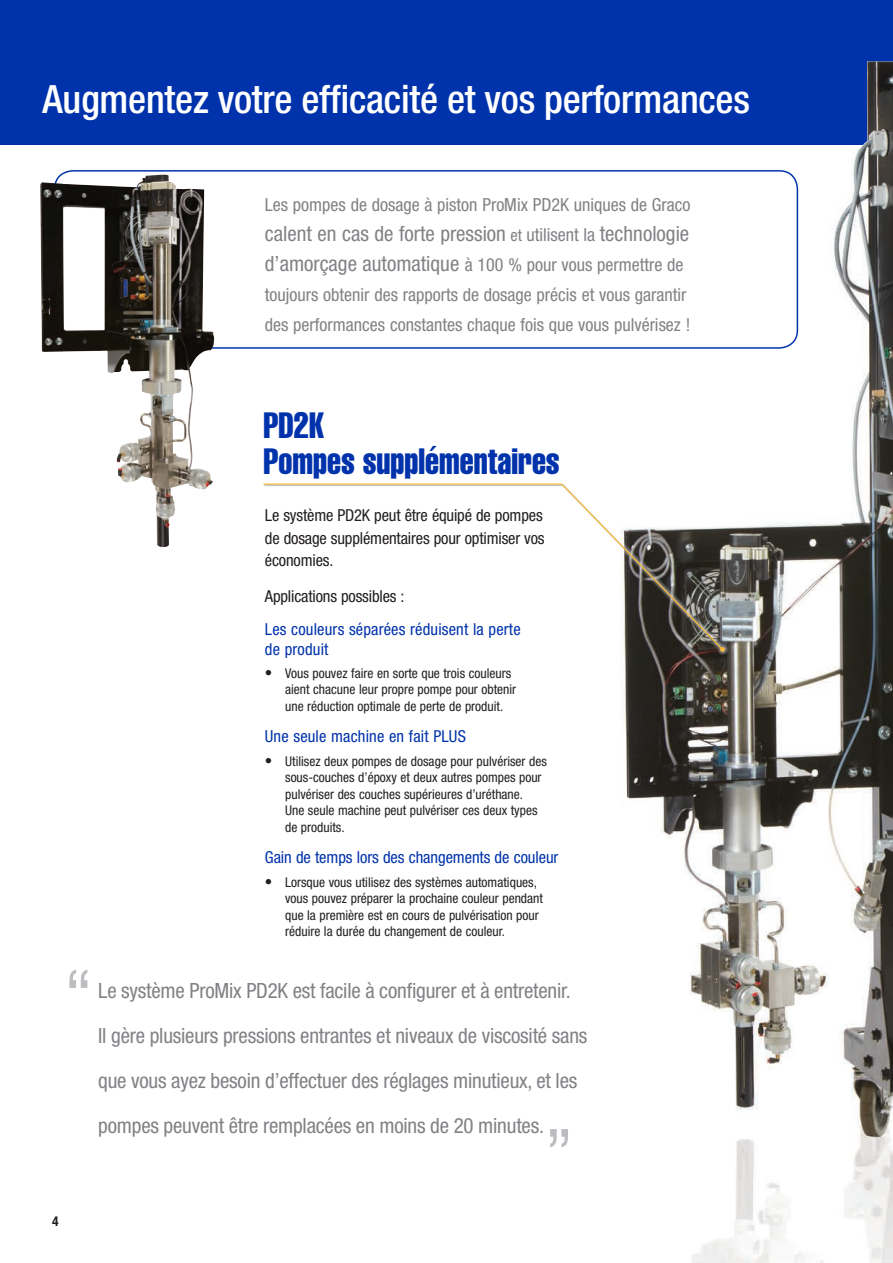
<style>
.page{position:relative;width:893px;height:1263px;background:#fff}
.page>*{position:absolute;margin:0;border:0;box-sizing:border-box;transform-origin:0 0}
.t1{font:condensed 72px "Helvetica Neue LT Std";color:#bcbdc0}
.t2{font:500 condensed 39px "Helvetica Neue LT Std";letter-spacing:-.005em;color:#fff}
.t3{font:36px/36px "Helvetica LT Std Comp";color:#0033ab;scale:.91 1}
.t4{font:condensed 21px/45px "Helvetica Neue LT Std";letter-spacing:-.01em;color:#808285}
.t5{font:condensed 18px/30px "Helvetica Neue LT Std";color:#808285}
.t6{font:condensed 16.5px/19.5px "Helvetica Neue LT Std";letter-spacing:.01em;color:#0033ab}
.t7{font:condensed 16.5px/22.5px "Helvetica Neue LT Std";letter-spacing:-.01em;color:#231f20}
.t8{font:condensed 13.5px/16.5px "Helvetica Neue LT Std";color:#231f20}
.t9{font:700 condensed 13.5px "Helvetica Neue LT Std";color:#231f20}
.s1{font-size:16.5px}
.s2{font-size:18px}
.s3{font-size:21px}
.s4{font-size:15px}
</style>
<div class="page">
<img style="left:622px;top:170px;width:271px;height:1093px">
<div style="left:54px;top:170px;width:744px;height:179px;border:2px solid #0033ab;border-radius:18px"></div>
<div style="left:0;top:0;width:893px;height:145px;background:#0033ab"></div>
<img style="left:852px;top:61px;width:41px;height:135px">
<svg style="left:622px;top:480px;width:106px;height:175px"></svg>
<svg style="left:263px;top:483px;width:461px;height:168px"></svg>
<svg style="left:720px;top:647px;width:5px;height:5px"></svg>
<img style="left:40px;top:175px;width:116px;height:316px">
<h2 class="t2" style="left:43px;top:76px;width:709px">Augmentez votre efficacité et vos performances</h2>
<h3 class="t5" style="left:265px;top:190px;width:427px">Les pompes de dosage à piston ProMix PD2K uniques de Graco</h3>
<h3 class="t4" style="left:265px;top:211px;width:426px">calent en cas de forte pression <span class="s1">et</span> <span class="s2">utilisent la</span> technologie</h3>
<h3 class="t5" style="left:265px;top:250px;width:427px"><span class="s3">d’amorçage automatique</span> à 100 % pour vous permettre de toujours obtenir des rapports de dosage précis et vous garantir des performances constantes chaque fois que vous pulvérisez !</h3>
<h3 class="t3" style="left:263px;top:407px;width:327px">PD2K<br>Pompes supplémentaires</h3>
<p class="t7" style="left:265px;top:504px;width:281px">Le système PD2K peut être équipé de pompes de dosage supplémentaires pour optimiser vos économies.</p>
<p class="t7" style="left:265px;top:585px;width:141px">Applications possibles :</p>
<p class="t6" style="left:265px;top:619px;width:257px">Les couleurs séparées réduisent la perte de produit</p>
<p class="t8" style="left:285px;top:665px;width:233px;text-indent:-20px"><span class="s4">•</span> Vous pouvez faire en sorte que trois couleurs aient chacune leur propre pompe pour obtenir une réduction optimale de perte de produit.</p>
<p class="t6" style="left:265px;top:727px;width:202px">Une seule machine en fait PLUS</p>
<p class="t8" style="left:285px;top:753px;width:263px;text-indent:-20px"><span class="s4">•</span> Utilisez deux pompes de dosage pour pulvériser des sous-couches d’époxy et deux autres pompes pour pulvériser des couches supérieures d’uréthane.<br>Une seule machine peut pulvériser ces deux types de produits.</p>
<p class="t6" style="left:265px;top:848px;width:295px">Gain de temps lors des changements de couleur</p>
<p class="t8" style="left:285px;top:873px;width:259px;text-indent:-20px"><span class="s4">•</span> Lorsque vous utilisez des systèmes automatiques, vous pouvez préparer la prochaine couleur pendant que la première est en cours de pulvérisation pour réduire la durée du changement de couleur.</p>
<h1 class="t1" style="left:64px;top:954px;width:31px">“</h1>
<p class="t4" style="left:98px;top:968px;width:491px">Le système ProMix PD2K est facile à configurer et à entretenir.<br>Il gère plusieurs pressions entrantes et niveaux de viscosité sans que vous ayez besoin d’effectuer des réglages minutieux, et les pompes peuvent être remplacées en moins de 20 minutes.</p>
<h1 class="t1" style="left:544px;top:1113px;width:31px">”</h1>
<p class="t9" style="left:52px;top:1213px;width:8px">4</p>
</div>
